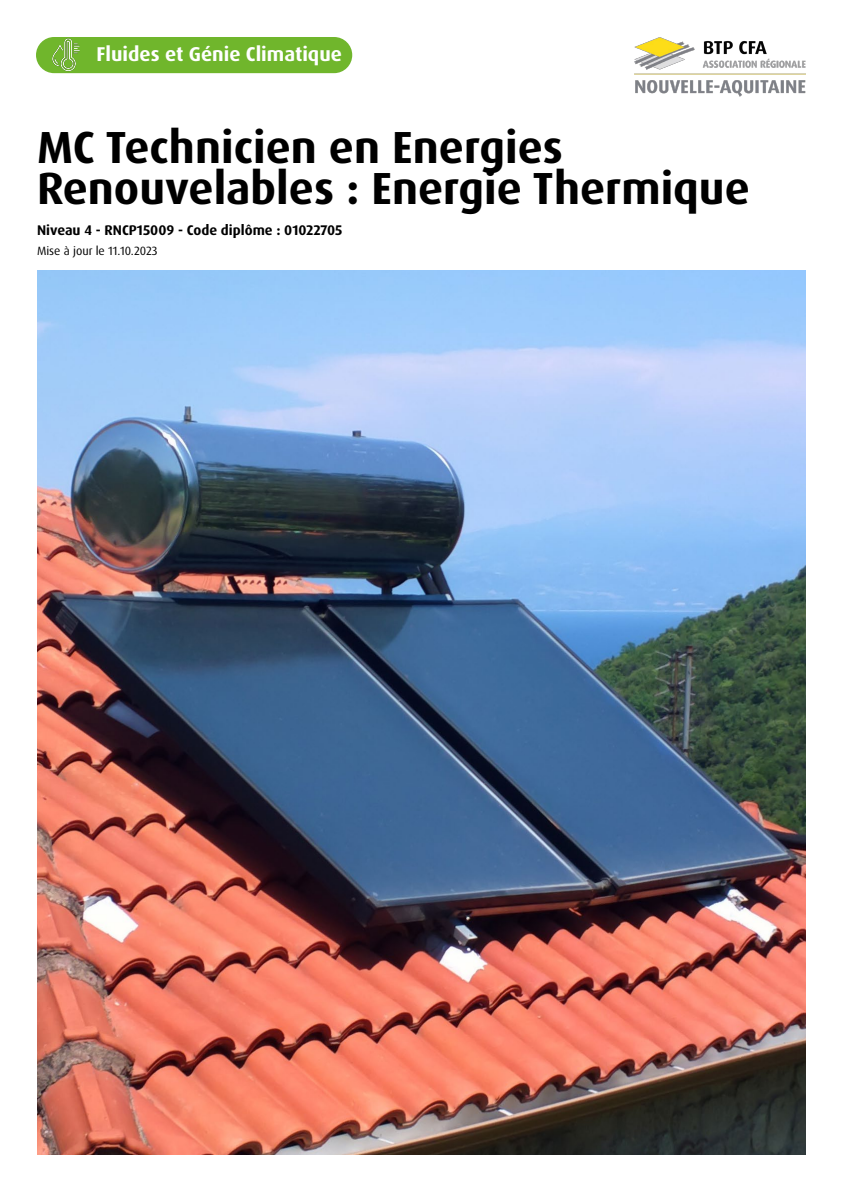
<style>
.page{position:relative;width:842px;height:1191px;background:#fff}
.page>*{position:absolute;margin:0;border:0;box-sizing:border-box;transform-origin:0 0}
.t1{font:700 45px/41px "Dax Pro";color:#000}
.t2{font:700 20px "Dax Pro";color:#fff}
.t3{font:700 14px "Dax Pro";color:#000}
.t4{font:12px "Dax Pro";color:#000}
</style>
<div class="page">
<img style="left:37px;top:271px;width:769px;height:884px">
<img style="left:634px;top:37px;width:172px;height:60px">
<div style="left:36px;top:37px;width:316px;height:36px;background:#70b62c;border-radius:18px"></div>
<img style="left:45px;top:37px;width:41px;height:37px">
<p class="t2" style="left:96px;top:41px;width:247px">Fluides et Génie Climatique</p>
<p class="t1" style="left:37px;top:128px;width:714px">MC Technicien en Energies<br>Renouvelables : Energie Thermique</p>
<p class="t3" style="left:37px;top:221px;width:307px">Niveau 4 - RNCP15009 - Code diplôme : 01022705</p>
<p class="t4" style="left:37px;top:243px;width:122px">Mise à jour le 11.10.2023</p>
</div>
